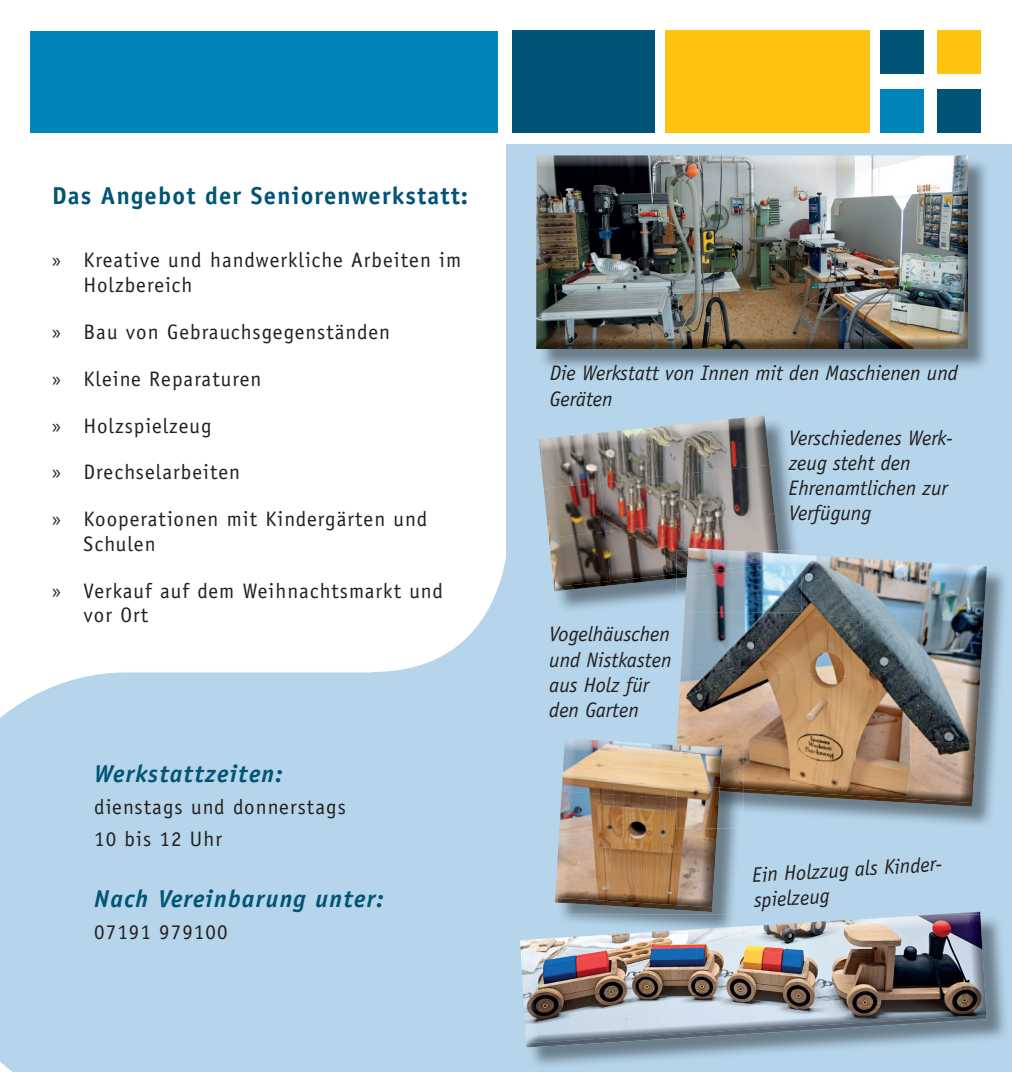
<style>
.page{position:relative;width:1012px;height:1072px;background:#fff}
.page>*{position:absolute;margin:0;border:0;box-sizing:border-box;transform-origin:0 0}
.t1{font:italic 700 24.5px "Officina Sans Std";letter-spacing:.05em;color:#005476}
.t2{font:700 24.5px "Officina Sans Std";letter-spacing:.05em;color:#005476}
.t3{font:21px/24.5px "Officina Sans Std";letter-spacing:.05em;color:#231f20}
.t4{font:italic 21px/25.2px "Officina Sans Std";color:#231f20}
.s1{font-family:"Myriad Pro"}
</style>
<div class="page">
<svg style="left:380px;top:557px;width:126px;height:115px"></svg>
<div style="left:0;top:672px;width:506px;height:399px;background:#b6d5ea"></div>
<div style="left:506px;top:0;width:506px;height:1071px;background:#b6d5ea"></div>
<div style="left:0;top:0;width:1012px;height:143px;background:#fff"></div>
<div style="left:30px;top:31px;width:467px;height:101px;background:#0085bb"></div>
<div style="left:665px;top:31px;width:205px;height:102px;background:#fec210"></div>
<div style="left:512px;top:31px;width:143px;height:102px;background:#005476"></div>
<div style="left:937px;top:89px;width:44px;height:43px;background:#005476"></div>
<div style="left:880px;top:89px;width:43px;height:43px;background:#0085bb"></div>
<div style="left:880px;top:31px;width:43px;height:43px;background:#005476"></div>
<div style="left:937px;top:31px;width:44px;height:43px;background:#fec210"></div>
<img style="left:542px;top:158px;width:445px;height:210px">
<img style="left:539px;top:158px;width:428px;height:191px">
<img style="left:537px;top:156px;width:307px;height:47px">
<img style="left:844px;top:156px;width:123px;height:2px">
<img style="left:537px;top:203px;width:2px;height:142px">
<img style="left:543px;top:422px;width:253px;height:188px">
<img style="left:543px;top:422px;width:108px;height:11px">
<img style="left:554px;top:575px;width:123px;height:16px">
<img style="left:539px;top:439px;width:2px;height:22px">
<img style="left:742px;top:416px;width:23px;height:2px">
<img style="left:541px;top:433px;width:54px;height:55px">
<img style="left:595px;top:427px;width:56px;height:55px">
<img style="left:651px;top:421px;width:57px;height:55px">
<img style="left:708px;top:418px;width:62px;height:53px">
<img style="left:544px;top:482px;width:56px;height:56px">
<img style="left:600px;top:476px;width:57px;height:56px">
<img style="left:657px;top:471px;width:56px;height:55px">
<img style="left:713px;top:465px;width:62px;height:55px">
<img style="left:549px;top:532px;width:62px;height:55px">
<img style="left:605px;top:526px;width:62px;height:55px">
<img style="left:662px;top:520px;width:56px;height:55px">
<img style="left:718px;top:514px;width:61px;height:36px">
<img style="left:744px;top:571px;width:261px;height:254px">
<img style="left:780px;top:550px;width:16px;height:3px">
<img style="left:677px;top:578px;width:8px;height:34px">
<svg style="left:677px;top:574px;width:8px;height:4px"></svg>
<img style="left:677px;top:550px;width:103px;height:24px">
<img style="left:727px;top:548px;width:8px;height:2px">
<img style="left:779px;top:553px;width:17px;height:1px">
<img style="left:727px;top:550px;width:52px;height:4px">
<img style="left:744px;top:795px;width:228px;height:11px">
<img style="left:688px;top:548px;width:39px;height:2px">
<img style="left:802px;top:555px;width:125px;height:63px">
<img style="left:916px;top:563px;width:71px;height:181px">
<img style="left:681px;top:612px;width:183px;height:54px">
<img style="left:853px;top:618px;width:71px;height:181px">
<img style="left:678px;top:666px;width:182px;height:71px">
<img style="left:677px;top:725px;width:180px;height:70px">
<img style="left:913px;top:740px;width:63px;height:63px">
<img style="left:685px;top:554px;width:117px;height:58px">
<img style="left:687px;top:563px;width:93px;height:14px">
<img style="left:526px;top:918px;width:479px;height:148px">
<img style="left:526px;top:918px;width:32px;height:15px">
<img style="left:526px;top:1015px;width:461px;height:32px">
<img style="left:520px;top:940px;width:3px;height:45px">
<img style="left:945px;top:912px;width:35px;height:2px">
<img style="left:523px;top:933px;width:174px;height:110px">
<img style="left:696px;top:918px;width:175px;height:114px">
<img style="left:870px;top:914px;width:116px;height:108px">
<img style="left:558px;top:828px;width:186px;height:105px">
<img style="left:719px;top:792px;width:25px;height:36px">
<img style="left:719px;top:789px;width:25px;height:3px">
<img style="left:678px;top:741px;width:66px;height:48px">
<img style="left:620px;top:926px;width:4px;height:7px">
<img style="left:624px;top:926px;width:120px;height:7px">
<svg style="left:555px;top:897px;width:3px;height:5px"></svg>
<img style="left:558px;top:901px;width:154px;height:11px">
<img style="left:565px;top:739px;width:36px;height:2px">
<img style="left:555px;top:856px;width:3px;height:41px">
<img style="left:562px;top:741px;width:52px;height:50px">
<img style="left:614px;top:741px;width:52px;height:53px">
<img style="left:666px;top:744px;width:11px;height:53px">
<img style="left:558px;top:791px;width:56px;height:53px">
<img style="left:611px;top:794px;width:55px;height:53px">
<img style="left:663px;top:797px;width:54px;height:57px">
<img style="left:558px;top:844px;width:53px;height:57px">
<img style="left:607px;top:847px;width:56px;height:57px">
<img style="left:660px;top:851px;width:56px;height:56px">
<img style="left:677px;top:791px;width:42px;height:37px">
<img style="left:677px;top:787px;width:43px;height:4px">
<img style="left:674px;top:745px;width:3px;height:40px">
<img style="left:677px;top:745px;width:45px;height:42px">
<p class="t2" style="left:52px;top:180px;width:418px">Das Angebot der Seniorenwerkstatt:</p>
<p class="t3" style="left:84px;top:248px;width:379px;text-indent:-32px"><span class="s1">»</span> Kreative und handwerkliche Arbeiten im<br>Holzbereich</p>
<p class="t3" style="left:52px;top:319px;width:339px"><span class="s1">»</span> Bau von Gebrauchsgegenständen</p>
<p class="t3" style="left:52px;top:366px;width:211px"><span class="s1">»</span> Kleine Reparaturen</p>
<p class="t3" style="left:52px;top:413px;width:161px"><span class="s1">»</span> Holzspielzeug</p>
<p class="t3" style="left:52px;top:460px;width:190px"><span class="s1">»</span> Drechselarbeiten</p>
<p class="t3" style="left:84px;top:507px;width:345px;text-indent:-32px"><span class="s1">»</span> Kooperationen mit Kindergärten und<br>Schulen</p>
<p class="t3" style="left:84px;top:578px;width:361px;text-indent:-32px"><span class="s1">»</span> Verkauf auf dem Weihnachtsmarkt und vor Ort</p>
<p class="t1" style="left:94px;top:759px;width:190px">Werkstattzeiten:</p>
<p class="t3" style="left:94px;top:791px;width:253px;line-height:32px">dienstags und donnerstags<br>10 bis 12 Uhr</p>
<p class="t1" style="left:94px;top:883px;width:291px">Nach Vereinbarung unter:</p>
<p class="t3" style="left:94px;top:919px;width:135px">07191 979100</p>
<p class="t4" style="left:550px;top:361px;width:410px">Die Werkstatt von Innen mit den Maschienen und<br>Geräten</p>
<p class="t4" style="left:549px;top:621px;width:124px">Vogelhäuschen und Nistkasten aus Holz für den Garten</p>
<p class="t4" style="left:789px;top:425px;width:166px">Verschiedenes Werk&shy;zeug steht den<br>Ehrenamtlichen zur<br>Verfügung</p>
<p class="t4" style="left:751px;top:863px;width:196px;line-height:24.7px;rotate:-4deg">Ein Holzzug als Kinder&shy;spielzeug</p>
</div>
